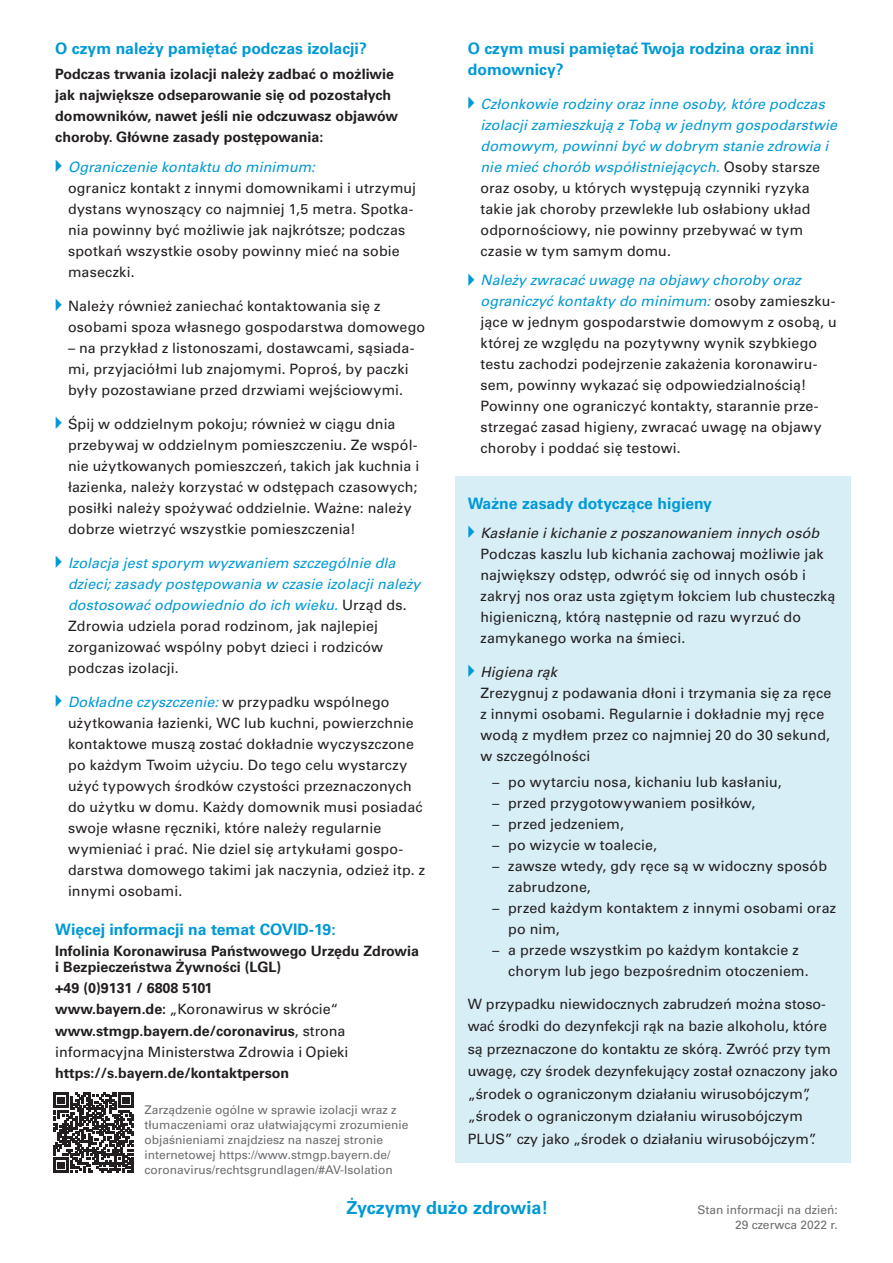
<style>
.page{position:relative;width:893px;height:1263px;background:#fff}
.page>*{position:absolute;margin:0;border:0;box-sizing:border-box;transform-origin:0 0}
.Head3{font:700 18px "Univers LT Pro 65";color:#0099d5}
.Head3-2{font:700 15.75px/21px "Univers LT Pro 65";color:#0099d5}
.Fließtext{font:14.25px/21px "Univers LT Pro 55 Roman";letter-spacing:.01em;color:#231f20}
.t1{font:italic 14.25px/21px "Univers LT Pro 55";letter-spacing:.01em;color:#0099d5}
.Fließtext-2{font:700 14.25px/21px "Univers LT Pro 65";color:#231f20}
.Fußzeile{font:12px/15px "Univers LT Pro 55 Roman";color:#6c6d70}
.s1{font-family:"Univers LT Pro 55";font-style:italic;color:#0099d5}
.s2{font-family:"Univers LT Pro 55 Roman";font-style:normal;color:#231f20}
.s3{font-family:"Univers LT Pro 65";font-weight:700}
.s4{font-family:"Univers LT Pro 55";font-style:italic}
.s5{font-size:13.5px}
</style>
<div class="page">
<div style="left:455px;top:476px;width:395px;height:687px;background:#d8eef7"></div>
<svg style="left:53px;top:1092px;width:81px;height:81px"></svg>
<h3 class="Head3-2" style="left:55px;top:38px;width:313px">O czym należy pamiętać podczas izolacji?</h3>
<p class="Fließtext-2" style="left:55px;top:64px;width:344px">Podczas trwania izolacji należy zadbać o możliwie jak największe odseparowanie się od pozostałych domowników, nawet jeśli nie odczuwasz objawów choroby. Główne zasady postępowania:</p>
<p class="Fließtext" style="left:68px;top:156px;width:350px"><span class="s1">Ograniczenie kontaktu do minimum:<br></span>ogranicz kontakt z innymi domownikami i utrzymuj dystans wynoszący co najmniej 1,5 metra. Spotka&shy;nia powinny być możliwie jak najkrótsze; podczas spotkań wszystkie osoby powinny mieć na sobie maseczki.</p>
<p class="Fließtext" style="left:68px;top:295px;width:359px">Należy również zaniechać kontaktowania się z osobami spoza własnego gospodarstwa domowego</p>
<p class="Fließtext" style="left:68px;top:337px;width:348px">– na przykład z listonoszami, dostawcami, sąsiada&shy;mi, przyjaciółmi lub znajomymi. Poproś, by paczki były pozostawiane przed drzwiami wejściowymi.</p>
<p class="Fließtext" style="left:68px;top:413px;width:353px">Śpij w oddzielnym pokoju; również w ciągu dnia przebywaj w oddzielnym pomieszczeniu. Ze wspól&shy;nie użytkowanych pomieszczeń, takich jak kuchnia i łazienka, należy korzystać w odstępach czasowych; posiłki należy spożywać oddzielnie. Ważne: należy dobrze wietrzyć wszystkie pomieszczenia!</p>
<p class="t1" style="left:68px;top:553px;width:354px">Izolacja jest sporym wyzwaniem szczególnie dla dzieci; zasady postępowania w czasie izolacji należy dostosować odpowiednio do ich wieku. <span class="s2">Urząd ds.<br>Zdrowia udziela porad rodzinom, jak najlepiej zorganizować wspólny pobyt dzieci i rodziców podczas izolacji.</span></p>
<p class="Fließtext" style="left:68px;top:691px;width:359px"><span class="s1">Dokładne czyszczenie:</span> w przypadku wspólnego użytkowania łazienki, WC lub kuchni, powierzchnie kontaktowe muszą zostać dokładnie wyczyszczone po każdym Twoim użyciu. Do tego celu wystarczy użyć typowych środków czystości przeznaczonych do użytku w domu. Każdy domownik musi posiadać swoje własne ręczniki, które należy regularnie wymieniać i prać. Nie dziel się artykułami gospo&shy;darstwa domowego takimi jak naczynia, odzież itp. z innymi osobami.</p>
<h3 class="Head3-2" style="left:55px;top:919px;width:282px">Więcej informacji na temat COVID-19:</h3>
<p class="Fließtext-2" style="left:55px;top:943px;width:365px;line-height:16.5px">Infolinia Koronawirusa Państwowego Urzędu Zdrowia i Bezpieczeństwa Żywności (LGL)</p>
<p class="Fließtext-2" style="left:55px;top:978px;width:159px">+49 (0)9131 / 6808 5101</p>
<p class="Fließtext" style="left:55px;top:999px;width:285px"><span class="s3">www.bayern.de:</span> „Koronawirus w skrócie“</p>
<p class="Fließtext" style="left:55px;top:1020px;width:295px"><span class="s3">www.stmgp.bayern.de/coronavirus</span>, strona informacyjna Ministerstwa Zdrowia i Opieki</p>
<p class="Fließtext-2" style="left:55px;top:1062px;width:235px">https://s.bayern.de/kontaktperson</p>
<p class="Fußzeile" style="left:145px;top:1102px;width:265px">Zarządzenie ogólne w sprawie izolacji wraz z tłumaczeniami oraz ułatwiającymi zrozumienie objaśnieniami znajdziesz na naszej stronie internetowej https://www.stmgp.bayern.de/ coronavirus/rechtsgrundlagen/#AV-Isolation</p>
<h3 class="Head3-2" style="left:468px;top:38px;width:348px">O czym musi pamiętać Twoja rodzina oraz inni domownicy?</h3>
<p class="t1" style="left:480px;top:94px;width:358px">Członkowie rodziny oraz inne osoby, które podczas izolacji zamieszkują z Tobą w jednym gospodarstwie domowym, powinni być w dobrym stanie zdrowia i nie mieć chorób współistniejących. <span class="s2">Osoby starsze oraz osoby, u których występują czynniki ryzyka takie jak choroby przewlekłe lub osłabiony układ odpornościowy, nie powinny przebywać w tym czasie w tym samym domu.</span></p>
<p class="Fließtext" style="left:480px;top:270px;width:358px"><span class="s1">Należy zwracać uwagę na objawy choroby oraz ograniczyć kontakty do minimum:</span> osoby zamieszku&shy;jące w jednym gospodarstwie domowym z osobą, u której ze względu na pozytywny wynik szybkiego testu zachodzi podejrzenie zakażenia koronawiru&shy;sem, powinny wykazać się odpowiedzialnością!<br>Powinny one ograniczyć kontakty, starannie prze&shy;strzegać zasad higieny, zwracać uwagę na objawy choroby i poddać się testowi.</p>
<h3 class="Head3-2" style="left:468px;top:492px;width:246px">Ważne zasady dotyczące higieny</h3>
<p class="Fließtext" style="left:480px;top:522px;width:357px"><span class="s4">Kasłanie i kichanie z poszanowaniem innych osób </span>Podczas kaszlu lub kichania zachowaj możliwie jak największy odstęp, odwróć się od innych osób i zakryj nos oraz usta zgiętym łokciem lub chusteczką higieniczną, którą następnie od razu wyrzuć do zamykanego worka na śmieci.</p>
<p class="Fließtext" style="left:480px;top:661px;width:352px"><span class="s4">Higiena rąk<br></span>Zrezygnuj z podawania dłoni i trzymania się za ręce z innymi osobami. Regularnie i dokładnie myj ręce wodą z mydłem przez co najmniej 20 do 30 sekund, w szczególności</p>
<p class="Fließtext" style="left:491px;top:771px;width:292px"><span class="s5">—</span> po wytarciu nosa, kichaniu lub kasłaniu,</p>
<p class="Fließtext" style="left:491px;top:792px;width:266px"><span class="s5">—</span> przed przygotowywaniem posiłków,</p>
<p class="Fließtext" style="left:491px;top:813px;width:134px"><span class="s5">—</span> przed jedzeniem,</p>
<p class="Fließtext" style="left:491px;top:834px;width:167px"><span class="s5">—</span> po wizycie w toalecie,</p>
<p class="Fließtext" style="left:508px;top:855px;width:320px;text-indent:-17px"><span class="s5">—</span> zawsze wtedy, gdy ręce są w widoczny sposób zabrudzone,</p>
<p class="Fließtext" style="left:508px;top:897px;width:329px;text-indent:-17px"><span class="s5">—</span> przed każdym kontaktem z innymi osobami oraz po nim,</p>
<p class="Fließtext" style="left:508px;top:939px;width:302px;text-indent:-17px"><span class="s5">—</span> a przede wszystkim po każdym kontakcie z chorym lub jego bezpośrednim otoczeniem.</p>
<p class="Fließtext" style="left:468px;top:992px;width:371px;line-height:22.5px">W przypadku niewidocznych zabrudzeń można stoso&shy;wać środki do dezynfekcji rąk na bazie alkoholu, które są przeznaczone do kontaktu ze skórą. Zwróć przy tym uwagę, czy środek dezynfekujący został oznaczony jako „środek o ograniczonym działaniu wirusobójczym”, „środek o ograniczonym działaniu wirusobójczym PLUS” czy jako „środek o działaniu wirusobójczym”.</p>
<h3 class="Head3" style="left:346px;top:1197px;width:204px">Życzymy dużo zdrowia!</h3>
<p class="Fußzeile" style="left:697px;top:1202px;width:142px">Stan informacji na dzień:</p>
<p class="Fußzeile" style="left:735px;top:1217px;width:104px">29 czerwca 2022 r.</p>
</div>
